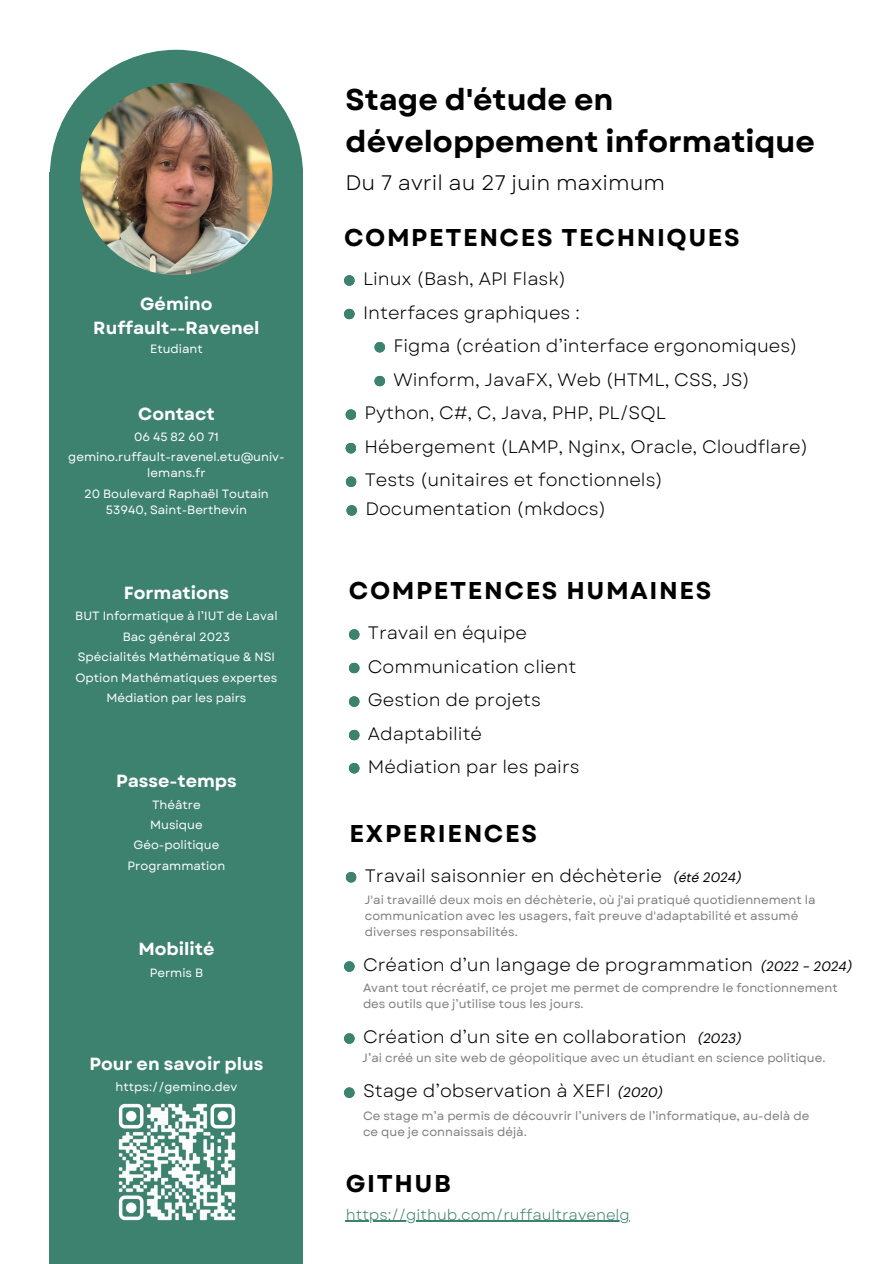
<style>
.page{position:relative;width:894px;height:1264px;background:#fff}
.page>*{position:absolute;margin:0;border:0;box-sizing:border-box;transform-origin:0 0}
.t1{font:700 30px/41.7px "Garet";color:#000}
.t2{font:700 24.3px "Garet";letter-spacing:.065em;color:#000}
.t3{font:21px "Garet";color:#000}
.t4{font:18px "Garet";color:#000}
.t5{font:700 17.55px/23.7px "Garet";color:#fff;text-align:center}
.t6{font:15px "Garet";color:#3d826f}
.t7{font:italic 13.5px "DM Sans";color:#000}
.t8{font:12px/16px "Garet";color:#7c7c7c}
.t9{font:12px/16px "Garet";color:#fff;text-align:center}
</style>
<div class="page">
<svg style="left:344px;top:275px;width:10px;height:10px"></svg>
<svg style="left:344px;top:309px;width:10px;height:10px"></svg>
<svg style="left:374px;top:342px;width:10px;height:10px"></svg>
<svg style="left:349px;top:629px;width:10px;height:10px"></svg>
<svg style="left:349px;top:662px;width:10px;height:11px"></svg>
<svg style="left:349px;top:696px;width:10px;height:10px"></svg>
<div style="left:374px;top:376px;width:11px;height:10px;background:#3d826f;border-radius:50%"></div>
<svg style="left:374px;top:376px;width:10px;height:10px"></svg>
<div style="left:50px;top:172px;width:253px;height:1091px;background:#3d826f"></div>
<div style="left:50px;top:50px;width:253px;height:253px;background:#3d826f;border-radius:50%"></div>
<img style="left:80px;top:83px;width:192px;height:192px;border-radius:50%">
<svg style="left:349px;top:729px;width:10px;height:11px"></svg>
<svg style="left:349px;top:763px;width:10px;height:10px"></svg>
<svg style="left:345px;top:409px;width:10px;height:10px"></svg>
<div style="left:345px;top:443px;width:11px;height:10px;background:#3d826f;border-radius:50%"></div>
<svg style="left:345px;top:443px;width:10px;height:10px"></svg>
<img style="left:118px;top:1103px;width:118px;height:118px">
<hr style="left:346px;top:1220px;width:283px;height:1px;background:#3d826f">
<svg style="left:346px;top:872px;width:10px;height:10px"></svg>
<svg style="left:344px;top:961px;width:10px;height:10px"></svg>
<svg style="left:344px;top:1033px;width:10px;height:10px"></svg>
<svg style="left:344px;top:1087px;width:10px;height:10px"></svg>
<div style="left:346px;top:476px;width:10px;height:11px;background:#3d826f;border-radius:50%"></div>
<svg style="left:346px;top:476px;width:10px;height:10px"></svg>
<svg style="left:346px;top:505px;width:10px;height:10px"></svg>
<p class="t5" style="left:93px;top:292px;width:168px">Gémino<br>Ruffault--Ravenel</p>
<p class="t9" style="left:150px;top:341px;width:54px">Etudiant</p>
<p class="t5" style="left:138px;top:402px;width:78px">Contact</p>
<p class="t9" style="left:134px;top:429px;width:86px">06 45 82 60 71</p>
<p class="t9" style="left:68px;top:449px;width:218px">gemino.ruffault-ravenel.etu@univ&shy;lemans.fr</p>
<h3 class="t9" style="left:84px;top:485px;width:186px">20 Boulevard Raphaël Toutain</h3>
<h2 class="t9" style="left:106px;top:501px;width:143px">53940, Saint-Berthevin</h2>
<p class="t5" style="left:124px;top:581px;width:107px">Formations</p>
<h4 class="t9" style="left:123px;top:628px;width:109px">Bac général 2023</h4>
<p class="t9" style="left:75px;top:608px;width:204px">BUT Informatique à l’IUT de Laval</p>
<h2 class="t9" style="left:78px;top:649px;width:198px">Spécialités Mathématique &amp; NSI</h2>
<p class="t9" style="left:76px;top:669px;width:203px">Option Mathématiques expertes</p>
<p class="t9" style="left:106px;top:689px;width:142px">Médiation par les pairs</p>
<p class="t5" style="left:116px;top:769px;width:122px">Passe-temps</p>
<p class="t9" style="left:152px;top:796px;width:50px">Théâtre</p>
<p class="t9" style="left:150px;top:817px;width:54px">Musique</p>
<p class="t9" style="left:133px;top:837px;width:87px">Géo-politique</p>
<p class="t9" style="left:128px;top:857px;width:99px">Programmation</p>
<h4 class="t5" style="left:138px;top:937px;width:78px">Mobilité</h4>
<p class="t9" style="left:150px;top:964px;width:55px">Permis B</p>
<p class="t5" style="left:89px;top:1052px;width:176px">Pour en savoir plus</p>
<h1 class="t9" style="left:116px;top:1078px;width:123px">https://gemino.dev</h1>
<h4 class="t1" style="left:345px;top:79px;width:470px">Stage d'étude en développement informatique</h4>
<p class="t3" style="left:345px;top:168px;width:321px">Du 7 avril au 27 juin maximum</p>
<p class="t2" style="left:344px;top:220px;width:397px">COMPETENCES TECHNIQUES</p>
<p class="t4" style="left:363px;top:266px;width:205px">Linux (Bash, API Flask)</p>
<h4 class="t4" style="left:363px;top:299px;width:218px">Interfaces graphiques :</h4>
<h2 class="t4" style="left:393px;top:332px;width:405px">Figma (création d’interface ergonomiques)</h2>
<p class="t4" style="left:393px;top:366px;width:358px">Winform, JavaFX, Web (HTML, CSS, JS)</p>
<p class="t4" style="left:364px;top:400px;width:303px">Python, C#, C, Java, PHP, PL/SQL</p>
<p class="t4" style="left:364px;top:433px;width:445px">Hébergement (LAMP, Nginx, Oracle, Cloudflare)</p>
<h2 class="t4" style="left:364px;top:467px;width:300px">Tests (unitaires et fonctionnels)</h2>
<p class="t4" style="left:365px;top:495px;width:242px">Documentation (mkdocs)</p>
<p class="t2" style="left:349px;top:573px;width:364px">COMPETENCES HUMAINES</p>
<p class="t4" style="left:368px;top:619px;width:161px">Travail en équipe</p>
<p class="t4" style="left:368px;top:653px;width:210px">Communication client</p>
<p class="t4" style="left:368px;top:686px;width:175px">Gestion de projets</p>
<p class="t4" style="left:368px;top:720px;width:116px">Adaptabilité</p>
<p class="t4" style="left:368px;top:754px;width:213px">Médiation par les pairs</p>
<h4 class="t2" style="left:349px;top:816px;width:189px">EXPERIENCES</h4>
<h6 class="t4" style="left:364px;top:862px;width:299px">Travail saisonnier en déchèterie</h6>
<p class="t7" style="left:673px;top:868px;width:69px">(été 2024)</p>
<p class="t8" style="left:364px;top:892px;width:452px">J'ai travaillé deux mois en déchèterie, où j'ai pratiqué quotidiennement la communication avec les usagers, fait preuve d'adaptabilité et assumé diverses responsabilités.</p>
<h6 class="t4" style="left:363px;top:951px;width:391px">Création d’un langage de programmation</h6>
<p class="t7" style="left:761px;top:957px;width:92px">(2022 - 2024)</p>
<p class="t8" style="left:363px;top:980px;width:476px">Avant tout récréatif, ce projet me permet de comprendre le fonctionnement des outils que j’utilise tous les jours.</p>
<h6 class="t4" style="left:363px;top:1023px;width:325px">Création d’un site en collaboration</h6>
<p class="t7" style="left:698px;top:1029px;width:44px">(2023)</p>
<p class="t8" style="left:362px;top:1050px;width:464px">J’ai créé un site web de géopolitique avec un étudiant en science politique.</p>
<h6 class="t4" style="left:363px;top:1077px;width:249px">Stage d’observation à XEFI</h6>
<p class="t7" style="left:618px;top:1083px;width:46px">(2020)</p>
<p class="t8" style="left:363px;top:1107px;width:447px">Ce stage m’a permis de découvrir l’univers de l’informatique, au-delà de ce que je connaissais déjà.</p>
<p class="t2" style="left:346px;top:1166px;width:106px">GITHUB</p>
<p class="t6" style="left:346px;top:1203px;width:285px">https://github.com/ruffaultravenelg</p>
</div>
